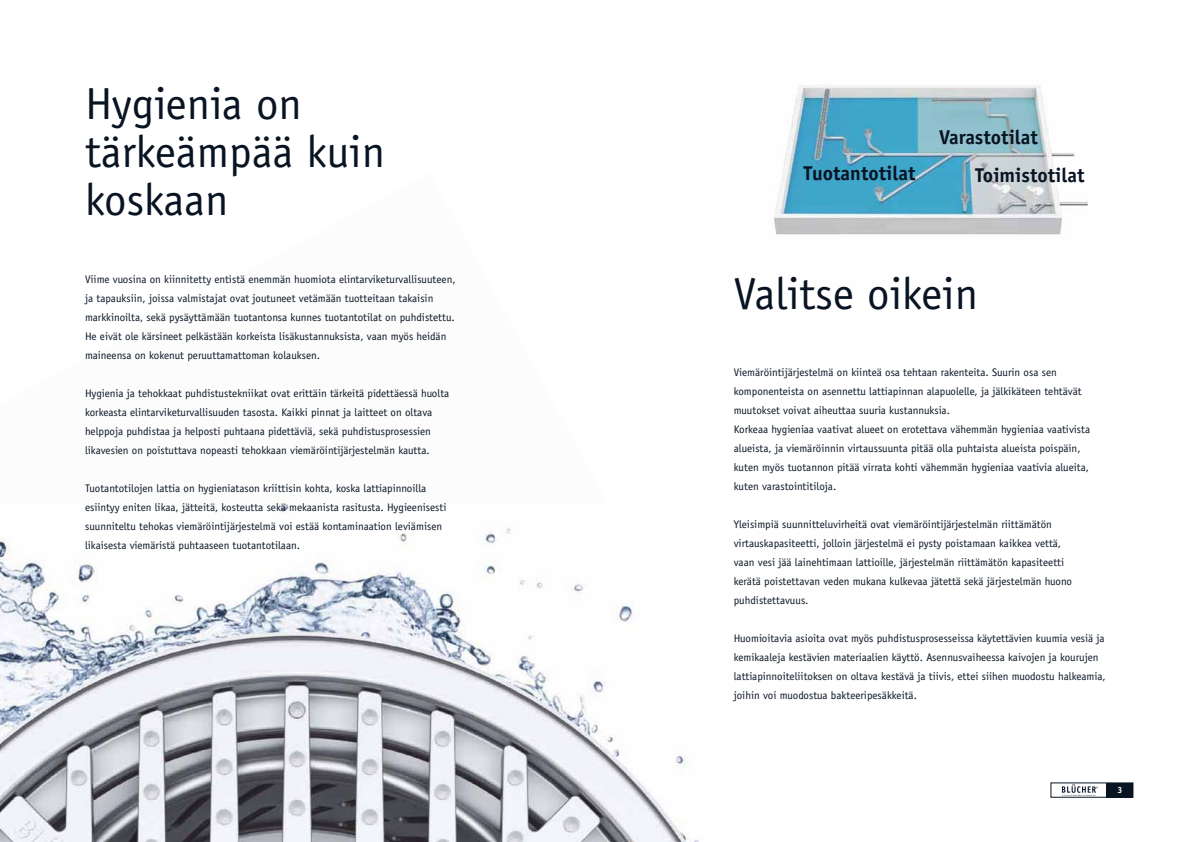
<style>
.page{position:relative;width:1191px;height:842px;background:#fff}
.page>*{position:absolute;margin:0;border:0;box-sizing:border-box;transform-origin:0 0}
.t1{font:45px/48px "Officina Sans";color:#091423}
.t2{font:700 20px "Officina Sans";color:#091423}
.t3{font:11px/19px "Officina Sans";color:#091423}
.t4{font:700 9px "Officina Sans";color:#fff}
</style>
<div class="page">
<img style="left:0;top:503px;width:699px;height:339px">
<img style="left:774px;top:85px;width:314px;height:150px">
<svg style="left:1062px;top:784px;width:36px;height:13px"></svg>
<div style="left:1106px;top:783px;width:27px;height:14px;background:#091423"></div>
<h1 class="t1" style="left:85px;top:83px;width:302px">Hygienia on tärkeämpää kuin koskaan</h1>
<p class="t3" style="left:85px;top:271px;width:372px">Viime vuosina on kiinnitetty entistä enemmän huomiota elintarviketurvallisuuteen, ja tapauksiin, joissa valmistajat ovat joutuneet vetämään tuotteitaan takaisin markkinoilta, sekä pysäyttämään tuotantonsa kunnes tuotantotilat on puhdistettu.<br>He eivät ole kärsineet pelkästään korkeista lisäkustannuksista, vaan myös heidän maineensa on kokenut peruuttamattoman kolauksen.</p>
<p class="t3" style="left:85px;top:385px;width:366px">Hygienia ja tehokkaat puhdistustekniikat ovat erittäin tärkeitä pidettäessä huolta korkeasta elintarviketurvallisuuden tasosta. Kaikki pinnat ja laitteet on oltava helppoja puhdistaa ja helposti puhtaana pidettäviä, sekä puhdistusprosessien likavesien on poistuttava nopeasti tehokkaan viemäröintijärjestelmän kautta.</p>
<p class="t3" style="left:85px;top:480px;width:363px">Tuotantotilojen lattia on hygieniatason kriittisin kohta, koska lattiapinnoilla esiintyy eniten likaa, jätteitä, kosteutta sekä mekaanista rasitusta. Hygieenisesti suunniteltu tehokas viemäröintijärjestelmä voi estää kontaminaation leviämisen likaisesta viemäristä puhtaaseen tuotantotilaan.</p>
<h2 class="t2" style="left:939px;top:130px;width:100px">Varastotilat</h2>
<h2 class="t2" style="left:803px;top:165px;width:113px">Tuotantotilat</h2>
<h2 class="t2" style="left:975px;top:167px;width:111px">Toimistotilat</h2>
<h1 class="t1" style="left:733px;top:273px;width:246px">Valitse oikein</h1>
<p class="t3" style="left:733px;top:364px;width:358px">Viemäröintijärjestelmä on kiinteä osa tehtaan rakenteita. Suurin osa sen komponenteista on asennettu lattiapinnan alapuolelle, ja jälkikäteen tehtävät muutokset voivat aiheuttaa suuria kustannuksia.<br>Korkeaa hygieniaa vaativat alueet on erotettava vähemmän hygieniaa vaativista alueista, ja viemäröinnin virtaussuunta pitää olla puhtaista alueista poispäin, kuten myös tuotannon pitää virrata kohti vähemmän hygieniaa vaativia alueita, kuten varastointitiloja.</p>
<p class="t3" style="left:733px;top:516px;width:340px">Yleisimpiä suunnitteluvirheitä ovat viemäröintijärjestelmän riittämätön virtauskapasiteetti, jolloin järjestelmä ei pysty poistamaan kaikkea vettä, vaan vesi jää lainehtimaan lattioille, järjestelmän riittämätön kapasiteetti kerätä poistettavan veden mukana kulkevaa jätettä sekä järjestelmän huono puhdistettavuus.</p>
<p class="t3" style="left:733px;top:630px;width:373px">Huomioitavia asioita ovat myös puhdistusprosesseissa käytettävien kuumia vesiä ja kemikaaleja kestävien materiaalien käyttö. Asennusvaiheessa kaivojen ja kourujen lattiapinnoiteliitoksen on oltava kestävä ja tiivis, ettei siihen muodostu halkeamia, joihin voi muodostua bakteeripesäkkeitä.</p>
<p class="t4" style="left:1117px;top:786px;width:7px">3</p>
</div>
